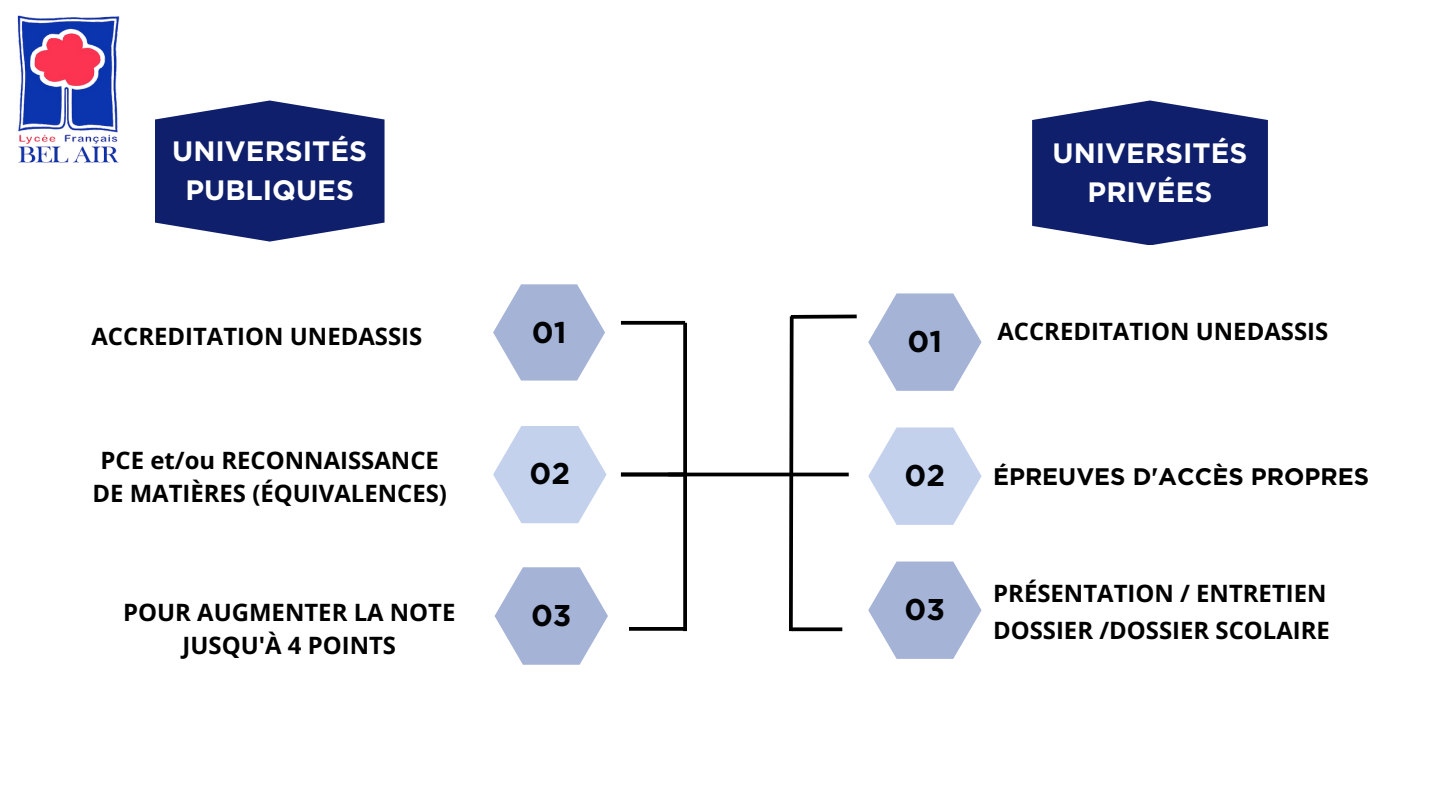
<style>
.page{position:relative;width:1440px;height:810px;background:#fff}
.page>*{position:absolute;margin:0;border:0;box-sizing:border-box;transform-origin:0 0}
.t1{font:700 30px "Gotham";color:#010204}
.t2{font:700 28px/39px "Gotham";color:#fff;text-align:center}
.t3{font:700 23.9px "Open Sans";color:#000}
.t4{font:700 23.9px "Gotham";color:#000}
</style>
<div class="page">
<svg style="left:868px;top:293px;width:114px;height:98px"></svg>
<svg style="left:868px;top:427px;width:114px;height:98px"></svg>
<svg style="left:868px;top:562px;width:114px;height:97px"></svg>
<svg style="left:1032px;top:100px;width:236px;height:145px;background:#2f3d7f"></svg>
<svg style="left:493px;top:284px;width:112px;height:97px"></svg>
<svg style="left:493px;top:426px;width:114px;height:97px"></svg>
<svg style="left:495px;top:567px;width:113px;height:98px"></svg>
<svg style="left:683px;top:323px;width:4px;height:308px"></svg>
<svg style="left:629px;top:627px;width:56px;height:4px"></svg>
<svg style="left:621px;top:321px;width:64px;height:4px"></svg>
<svg style="left:155px;top:100px;width:230px;height:142px;background:#303e7f"></svg>
<hr style="left:621px;top:473px;width:64px;height:3px;background:#000">
<hr style="left:668px;top:473px;width:181px;height:3px;background:#000">
<svg style="left:787px;top:314px;width:70px;height:318px"></svg>
<svg style="left:792px;top:627px;width:50px;height:4px"></svg>
<img style="left:17px;top:15px;width:103px;height:148px">
<p class="t2" style="left:172px;top:132px;width:196px">UNIVERSITÉS<br>PUBLIQUES</p>
<p class="t3" style="left:91px;top:320px;width:332px">ACCREDITATION UNEDASSIS</p>
<p class="t3" style="left:101px;top:443px;width:340px">PCE et/ou RECONNAISSANCE</p>
<p class="t3" style="left:92px;top:476px;width:356px">DE MATIÈRES (ÉQUIVALENCES)</p>
<p class="t3" style="left:123px;top:596px;width:334px">POUR AUGMENTER LA NOTE</p>
<p class="t3" style="left:183px;top:629px;width:215px">JUSQU'À 4 POINTS</p>
<p class="t1" style="left:532px;top:314px;width:36px">01</p>
<p class="t1" style="left:530px;top:455px;width:42px">02</p>
<p class="t1" style="left:531px;top:597px;width:42px">03</p>
<p class="t1" style="left:908px;top:323px;width:36px">01</p>
<p class="t1" style="left:905px;top:457px;width:42px">02</p>
<p class="t1" style="left:905px;top:591px;width:42px">03</p>
<p class="t2" style="left:1053px;top:134px;width:196px">UNIVERSITÉS<br>PRIVÉES</p>
<p class="t3" style="left:997px;top:315px;width:332px">ACCREDITATION UNEDASSIS</p>
<p class="t4" style="left:993px;top:462px;width:378px">ÉPREUVES D'ACCÈS PROPRES</p>
<p class="t3" style="left:993px;top:577px;width:335px">PRÉSENTATION / ENTRETIEN</p>
<p class="t3" style="left:993px;top:614px;width:338px">DOSSIER /DOSSIER SCOLAIRE</p>
</div>
